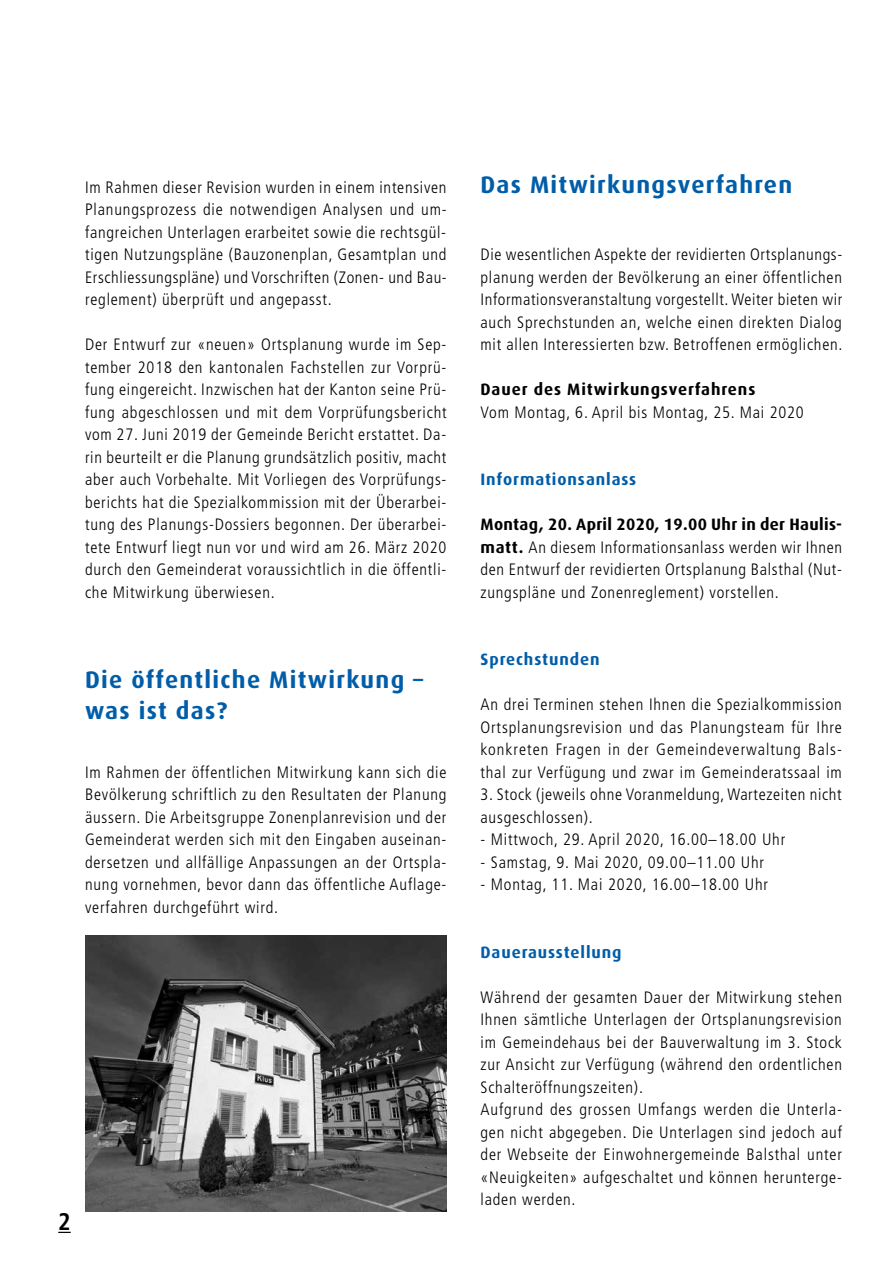
<style>
.page{position:relative;width:893px;height:1263px;background:#fff}
.page>*{position:absolute;margin:0;border:0;box-sizing:border-box;transform-origin:0 0}
.t1{font:700 24px/31.5px "Dax";letter-spacing:.055em;color:#005da9}
.t2{font:700 condensed 24px "Frutiger";color:#000}
.t3{font:300 condensed 16.5px/22.5px "Frutiger";letter-spacing:.05em;color:#000;text-align:justify}
.t4{font:700 16.5px "Dax";letter-spacing:.055em;color:#005da9}
.t5{font:700 16.5px "Dax";letter-spacing:.035em;color:#000}
.t6{font:700 16.5px "Dax";letter-spacing:.055em;color:#000}
.s1{font-family:"Dax";font-weight:700;font-stretch:normal}
</style>
<div class="page">
<svg style="left:58px;top:1232px;width:13px;height:1px"></svg>
<img style="left:85px;top:936px;width:361px;height:276px">
<p class="t3" style="left:85px;top:176px;width:363px">Im Rahmen dieser Revision wurden in einem intensiven Planungsprozess die notwendigen Analysen und um&shy;fangreichen Unterlagen erarbeitet sowie die rechtsgül&shy;tigen Nutzungspläne (Bauzonenplan, Gesamtplan und Erschliessungspläne) und Vorschriften (Zonen- und Bau&shy;reglement) überprüft und angepasst.</p>
<p class="t3" style="left:85px;top:333px;width:363px">Der Entwurf zur «neuen» Ortsplanung wurde im Sep&shy;tember 2018 den kantonalen Fachstellen zur Vorprü&shy;fung eingereicht. Inzwischen hat der Kanton seine Prü&shy;fung abgeschlossen und mit dem Vorprüfungsbericht vom 27. Juni 2019 der Gemeinde Bericht erstattet. Da&shy;rin beurteilt er die Planung grundsätzlich positiv, macht aber auch Vorbehalte. Mit Vorliegen des Vorprüfungs&shy;berichts hat die Spezialkommission mit der Überarbei&shy;tung des Planungs-Dossiers begonnen. Der überarbei&shy;tete Entwurf liegt nun vor und wird am 26. März 2020 durch den Gemeinderat voraussichtlich in die öffentli&shy;che Mitwirkung überwiesen.</p>
<h1 class="t1" style="left:85px;top:664px;width:340px">Die öffentliche Mitwirkung – was ist das?</h1>
<p class="t3" style="left:85px;top:761px;width:363px">Im Rahmen der öffentlichen Mitwirkung kann sich die Bevölkerung schriftlich zu den Resultaten der Planung äussern. Die Arbeitsgruppe Zonenplanrevision und der Gemeinderat werden sich mit den Eingaben auseinan&shy;dersetzen und allfällige Anpassungen an der Ortspla&shy;nung vornehmen, bevor dann das öffentliche Auflage&shy;verfahren durchgeführt wird.</p>
<h1 class="t2" style="left:58px;top:1207px;width:14px">2</h1>
<h1 class="t1" style="left:480px;top:169px;width:313px">Das Mitwirkungsverfahren</h1>
<p class="t3" style="left:480px;top:243px;width:364px">Die wesentlichen Aspekte der revidierten Ortsplanungs&shy;planung werden der Bevölkerung an einer öffentlichen Informationsveranstaltung vorgestellt. Weiter bieten wir auch Sprechstunden an, welche einen direkten Dialog mit allen Interessierten bzw. Betroffenen ermöglichen.</p>
<p class="t6" style="left:480px;top:380px;width:276px">Dauer des Mitwirkungsverfahrens</p>
<p class="t3" style="left:480px;top:401px;width:325px">Vom Montag, 6. April bis Montag, 25. Mai 2020</p>
<p class="t4" style="left:480px;top:470px;width:157px">Informationsanlass</p>
<p class="t5" style="left:480px;top:515px;width:363px">Montag, 20. April 2020, 19.00 Uhr in der Haulis-</p>
<p class="t3" style="left:480px;top:536px;width:363px"><span class="s1">matt.</span> An diesem Informationsanlass werden wir Ihnen den Entwurf der revidierten Ortsplanung Balsthal (Nut&shy;zungspläne und Zonenreglement) vorstellen.</p>
<p class="t4" style="left:480px;top:650px;width:121px">Sprechstunden</p>
<p class="t3" style="left:480px;top:693px;width:363px">An drei Terminen stehen Ihnen die Spezialkommission Ortsplanungsrevision und das Planungsteam für Ihre konkreten Fragen in der Gemeindeverwaltung Bals&shy;thal zur Verfügung und zwar im Gemeinderatssaal im</p>
<p class="t3" style="left:480px;top:783px;width:363px">3. Stock (jeweils ohne Voranmeldung, Wartezeiten nicht ausgeschlossen).</p>
<p class="t3" style="left:480px;top:828px;width:306px">- Mittwoch, 29. April 2020, 16.00–18.00 Uhr</p>
<p class="t3" style="left:480px;top:851px;width:285px">- Samstag, 9. Mai 2020, 09.00–11.00 Uhr</p>
<p class="t3" style="left:480px;top:873px;width:289px">- Montag, 11. Mai 2020, 16.00–18.00 Uhr</p>
<p class="t4" style="left:480px;top:943px;width:143px">Dauerausstellung</p>
<p class="t3" style="left:480px;top:986px;width:363px;text-align:left">Während der gesamten Dauer der Mitwirkung stehen Ihnen sämtliche Unterlagen der Ortsplanungsrevision im Gemeindehaus bei der Bauverwaltung im 3. Stock zur Ansicht zur Verfügung (während den ordentlichen Schalteröffnungszeiten).<br>Aufgrund des grossen Umfangs werden die Unterla&shy;gen nicht abgegeben. Die Unterlagen sind jedoch auf der Webseite der Einwohnergemeinde Balsthal unter «Neuigkeiten» aufgeschaltet und können herunterge&shy;laden werden.</p>
</div>
